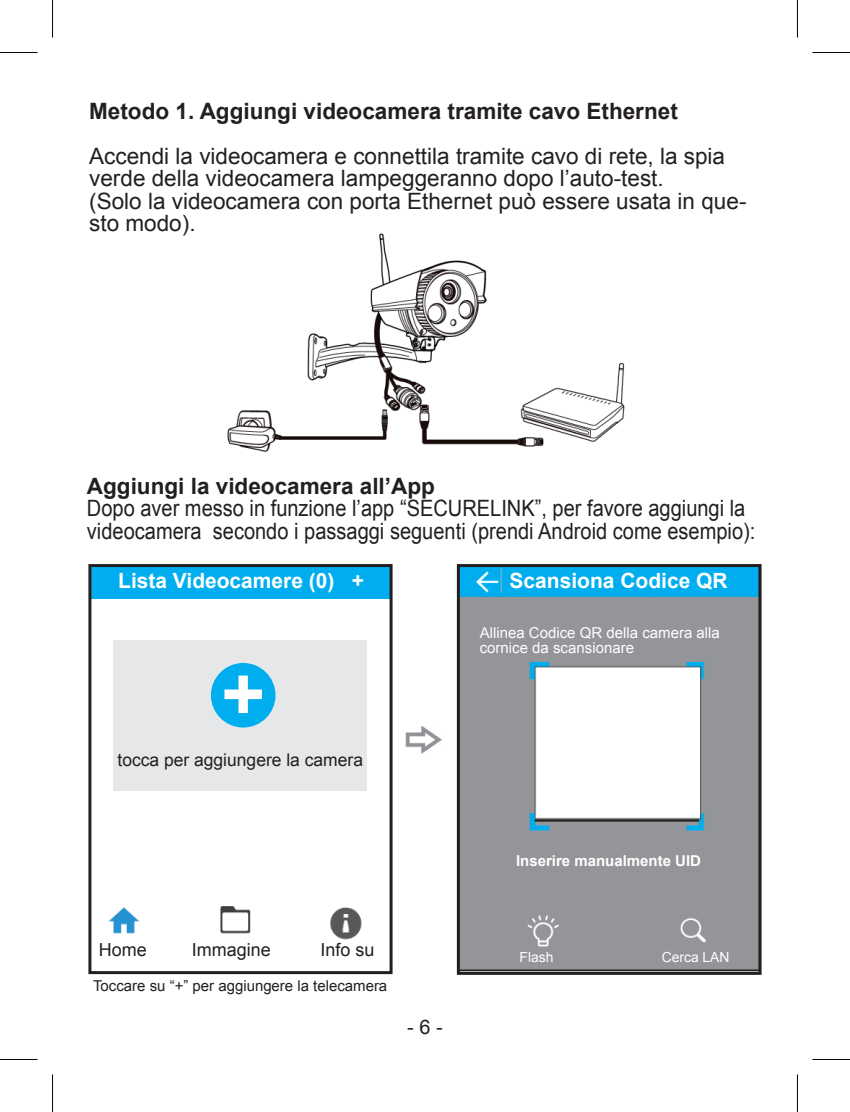
<style>
.page{position:relative;width:850px;height:1112px;background:#fff}
.page>*{position:absolute;margin:0;border:0;box-sizing:border-box;transform-origin:0 0}
.t1{font:700 74.75px "Arial";color:#fff}
.t2{font:22.5px/22.5px "Arial";color:#231f20}
.t3{font:22.5px/22.5px "Arial";color:#231f20;scale:.89 1}
.t4{font:700 22.5px "Arial";color:#231f20}
.t5{font:700 21px "Arial";color:#fff}
.t6{font:20px "Arial";color:#231f20}
.t7{font:18px "Arial";color:#231f20}
.t8{font:17.5px "Arial";color:#231f20}
.t9{font:15px/15px "Arial";color:#fff}
.t10{font:15px "Arial";color:#231f20}
.t11{font:700 15px "Arial";color:#fff}
.t12{font:13.75px "Arial";color:#fff}
</style>
<div class="page">
<img style="left:405px;top:726px;width:37px;height:27px">
<img style="left:460px;top:568px;width:297px;height:402px">
<div style="left:456px;top:564px;width:305px;height:410px;border:3px solid #231f20"></div>
<img style="left:227px;top:233px;width:398px;height:219px">
<div style="left:90px;top:565px;width:301px;height:34px;background:#00aeef"></div>
<div style="left:88px;top:564px;width:304px;height:410px;border:3px solid #231f20"></div>
<div style="left:113px;top:640px;width:253px;height:151px;background:#e6e7e9"></div>
<img style="left:109px;top:906px;width:253px;height:34px">
<div style="left:211px;top:663px;width:64px;height:64px;background:#00aeef;border-radius:50%"></div>
<hr style="left:0;top:52px;width:38px;height:1px;background:#000">
<hr style="left:812px;top:52px;width:37px;height:1px;background:#000">
<hr style="left:0;top:1058px;width:38px;height:1px;background:#000">
<hr style="left:812px;top:1058px;width:37px;height:1px;background:#000">
<hr style="left:52px;top:0;width:1px;height:38px;background:#000">
<hr style="left:52px;top:1074px;width:1px;height:37px;background:#000">
<hr style="left:796px;top:0;width:1px;height:38px;background:#000">
<hr style="left:796px;top:1074px;width:1px;height:37px;background:#000">
<p class="t4" style="left:89px;top:96px;width:590px">Metodo 1. Aggiungi videocamera tramite cavo Ethernet</p>
<p class="t2" style="left:89px;top:145px;width:658px">Accendi la videocamera e connettila tramite cavo di rete, la spia verde della videocamera lampeggeranno dopo l’auto-test.<br>(Solo la videocamera con porta Ethernet può essere usata in que&shy;sto modo).</p>
<p class="t4" style="left:87px;top:471px;width:349px">Aggiungi la videocamera all’App</p>
<p class="t3" style="left:87px;top:497px;width:752px">Dopo aver messo in funzione l’app “SECURELINK”, per favore aggiungi la videocamera secondo i passaggi seguenti (prendi Android come esempio):</p>
<p class="t5" style="left:509px;top:566px;width:219px">Scansiona Codice QR</p>
<p class="t9" style="left:479px;top:625px;width:241px">Allinea Codice QR della camera alla cornice da scansionare</p>
<p class="t5" style="left:118px;top:566px;width:247px">Lista Videocamere (0) +</p>
<h1 class="t1" style="left:221px;top:645px;width:45px">+</h1>
<p class="t8" style="left:117px;top:748px;width:247px">tocca per aggiungere la camera</p>
<p class="t7" style="left:99px;top:937px;width:49px">Home</p>
<p class="t7" style="left:192px;top:937px;width:80px">Immagine</p>
<p class="t7" style="left:320px;top:937px;width:55px">Info su</p>
<p class="t10" style="left:93px;top:976px;width:295px">Toccare su “+” per aggiungere la telecamera</p>
<p class="t6" style="left:407px;top:1014px;width:37px">- 6 -</p>
<p class="t11" style="left:516px;top:851px;width:186px">Inserire manualmente UID</p>
<p class="t12" style="left:519px;top:948px;width:35px">Flash</p>
<p class="t12" style="left:661px;top:948px;width:69px">Cerca LAN</p>
</div>
